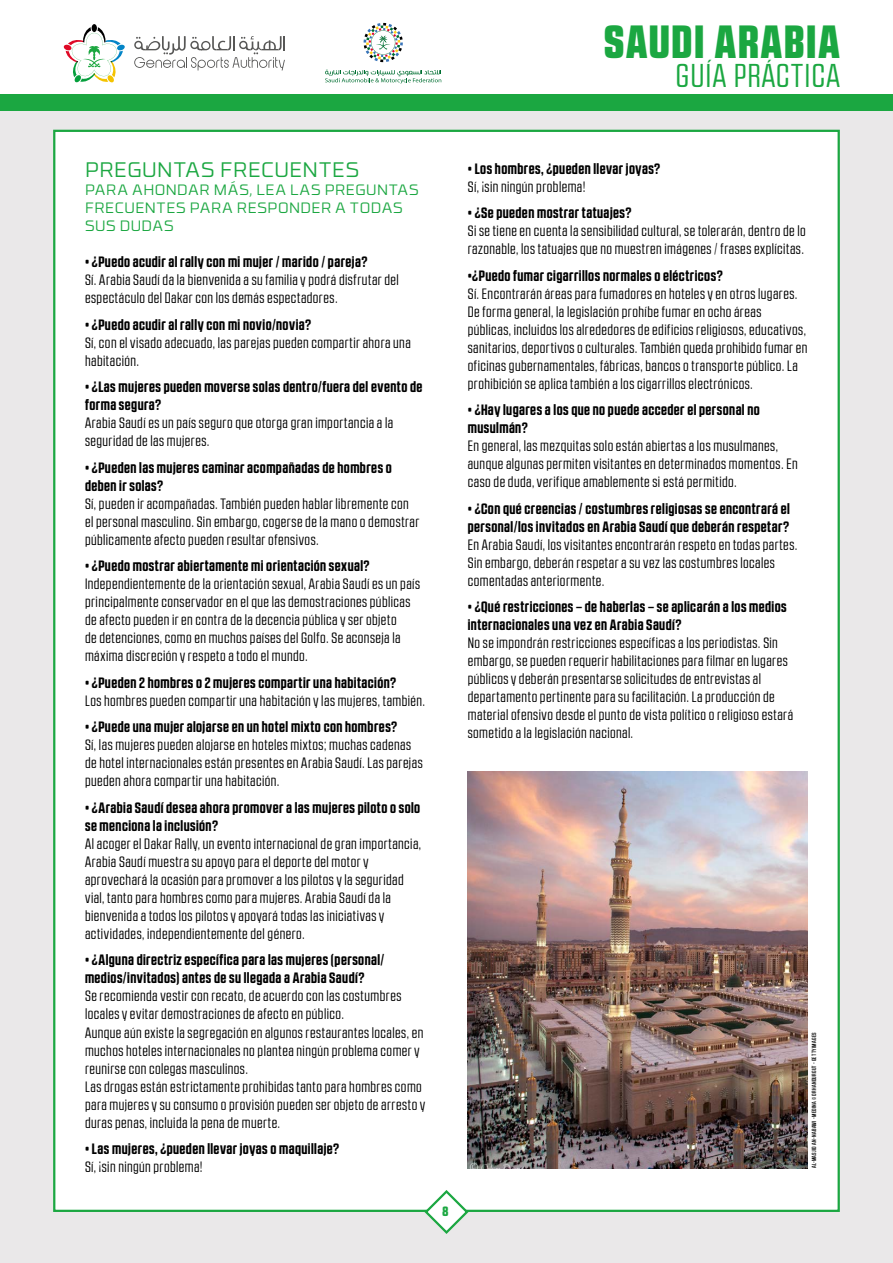
<style>
.page{position:relative;width:893px;height:1263px;background:#eae8e9}
.page>*{position:absolute;margin:0;border:0;box-sizing:border-box;transform-origin:0 0}
.t1{font:900 46.5px "RB No 2.1 a";letter-spacing:.05em;color:#1ba741}
.t2{font:33px "RB No 2.1 a";letter-spacing:.05em;color:#1ba741}
.t3{font:300 21px "RB No 3.1";letter-spacing:.025em;color:#1ba741}
.t4{font:15px/18px "RB No 2.1 a";letter-spacing:.03em;color:#000}
.t5{font:700 15px/18px "RB No 2.1 a";letter-spacing:.03em;color:#000}
.t6{font:300 15px/18px "RB No 3.1";letter-spacing:.035em;color:#1ba741}
.t7{font:900 13.5px "RB No 2.1 a";color:#1ba741}
.t8{font:500 6px "RB No 2.1 a";letter-spacing:.05em;color:#000}
</style>
<div class="page">
<div style="left:53px;top:130px;width:787px;height:1082px;background:#fff;border:2px solid #1ba741"></div>
<div style="left:0;top:94px;width:893px;height:17px;background:#1ba741"></div>
<div style="left:0;top:0;width:893px;height:94px;background:#fff"></div>
<svg style="left:134px;top:36px;width:151px;height:34px"></svg>
<div style="left:92px;top:24px;width:5px;height:8px;background:#000;border-radius:50%"></div>
<svg style="left:64px;top:27px;width:61px;height:55px"></svg>
<svg style="left:325px;top:70px;width:117px;height:14px"></svg>
<svg style="left:364px;top:23px;width:39px;height:39px"></svg>
<img style="left:468px;top:771px;width:340px;height:397px">
<svg style="left:423px;top:1190px;width:47px;height:44px"></svg>
<h1 class="t1" style="left:604px;top:14px;width:237px">SAUDI ARABIA</h1>
<h2 class="t2" style="left:676px;top:57px;width:166px">GUÍA PRÁCTICA</h2>
<h3 class="t3" style="left:85px;top:155px;width:276px">PREGUNTAS FRECUENTES</h3>
<p class="t6" style="left:85px;top:180px;width:335px">PARA AHONDAR MÁS, LEA LAS PREGUNTAS<br>FRECUENTES PARA RESPONDER A TODAS<br>SUS DUDAS</p>
<p class="t5" style="left:85px;top:253px;width:284px">• ¿Puedo acudir al rally con mi mujer / marido / pareja?</p>
<p class="t4" style="left:85px;top:271px;width:315px">Sí. Arabia Saudí da la bienvenida a su familia y podrá disfrutar del espectáculo del Dakar con los demás espectadores.</p>
<p class="t5" style="left:85px;top:316px;width:228px">• ¿Puedo acudir al rally con mi novio/novia?</p>
<p class="t4" style="left:85px;top:333px;width:327px">Sí, con el visado adecuado, las parejas pueden compartir ahora una habitación.</p>
<p class="t5" style="left:85px;top:378px;width:339px">• ¿Las mujeres pueden moverse solas dentro/fuera del evento de forma segura?</p>
<p class="t4" style="left:85px;top:414px;width:310px">Arabia Saudí es un país seguro que otorga gran importancia a la seguridad de las mujeres.</p>
<p class="t5" style="left:85px;top:459px;width:308px">• ¿Pueden las mujeres caminar acompañadas de hombres o deben ir solas?</p>
<p class="t4" style="left:85px;top:495px;width:336px">Sí, pueden ir acompañadas. También pueden hablar libremente con el personal masculino. Sin embargo, cogerse de la mano o demostrar públicamente afecto pueden resultar ofensivos.</p>
<p class="t5" style="left:85px;top:557px;width:286px">• ¿Puedo mostrar abiertamente mi orientación sexual?</p>
<p class="t4" style="left:85px;top:575px;width:336px">Independientemente de la orientación sexual, Arabia Saudí es un país principalmente conservador en el que las demostraciones públicas de afecto pueden ir en contra de la decencia pública y ser objeto<br>de detenciones, como en muchos países del Golfo. Se aconseja la máxima discreción y respeto a todo el mundo.</p>
<p class="t5" style="left:85px;top:674px;width:313px">• ¿Pueden 2 hombres o 2 mujeres compartir una habitación?</p>
<p class="t4" style="left:85px;top:692px;width:342px">Los hombres pueden compartir una habitación y las mujeres, también.</p>
<p class="t5" style="left:85px;top:718px;width:314px">• ¿Puede una mujer alojarse en un hotel mixto con hombres?</p>
<p class="t4" style="left:85px;top:736px;width:339px">Sí, las mujeres pueden alojarse en hoteles mixtos; muchas cadenas de hotel internacionales están presentes en Arabia Saudí. Las parejas pueden ahora compartir una habitación.</p>
<p class="t5" style="left:85px;top:799px;width:337px">• ¿Arabia Saudí desea ahora promover a las mujeres piloto o solo se menciona la inclusión?</p>
<p class="t4" style="left:85px;top:835px;width:338px">Al acoger el Dakar Rally, un evento internacional de gran importancia, Arabia Saudí muestra su apoyo para el deporte del motor y aprovechará la ocasión para promover a los pilotos y la seguridad vial, tanto para hombres como para mujeres. Arabia Saudí da la bienvenida a todos los pilotos y apoyará todas las iniciativas y actividades, independientemente del género.</p>
<p class="t5" style="left:85px;top:951px;width:301px">• ¿Alguna directriz específica para las mujeres (personal/ medios/invitados) antes de su llegada a Arabia Saudí?</p>
<p class="t4" style="left:85px;top:987px;width:342px">Se recomienda vestir con recato, de acuerdo con las costumbres locales y evitar demostraciones de afecto en público.<br>Aunque aún existe la segregación en algunos restaurantes locales, en muchos hoteles internacionales no plantea ningún problema comer y reunirse con colegas masculinos.<br>Las drogas están estrictamente prohibidas tanto para hombres como para mujeres y su consumo o provisión pueden ser objeto de arresto y duras penas, incluida la pena de muerte.</p>
<p class="t5" style="left:85px;top:1140px;width:256px">• Las mujeres, ¿pueden llevar joyas o maquillaje?</p>
<p class="t4" style="left:85px;top:1158px;width:119px">Sí, ¡sin ningún problema!</p>
<p class="t7" style="left:443px;top:1203px;width:7px">8</p>
<p class="t5" style="left:468px;top:159px;width:194px">• Los hombres, ¿pueden llevar joyas?</p>
<p class="t4" style="left:468px;top:177px;width:119px">Sí, ¡sin ningún problema!</p>
<p class="t5" style="left:468px;top:204px;width:165px">• ¿Se pueden mostrar tatuajes?</p>
<p class="t4" style="left:468px;top:222px;width:340px">Si se tiene en cuenta la sensibilidad cultural, se tolerarán, dentro de lo razonable, los tatuajes que no muestren imágenes / frases explícitas.</p>
<p class="t5" style="left:468px;top:266px;width:256px">•¿Puedo fumar cigarrillos normales o eléctricos?</p>
<p class="t4" style="left:468px;top:284px;width:341px">Sí. Encontrarán áreas para fumadores en hoteles y en otros lugares.<br>De forma general, la legislación prohíbe fumar en ocho áreas públicas, incluidos los alrededores de edificios religiosos, educativos, sanitarios, deportivos o culturales. También queda prohibido fumar en oficinas gubernamentales, fábricas, bancos o transporte público. La prohibición se aplica también a los cigarrillos electrónicos.</p>
<p class="t5" style="left:468px;top:401px;width:293px">• ¿Hay lugares a los que no puede acceder el personal no musulmán?</p>
<p class="t4" style="left:468px;top:437px;width:331px">En general, las mezquitas solo están abiertas a los musulmanes, aunque algunas permiten visitantes en determinados momentos. En caso de duda, verifique amablemente si está permitido.</p>
<p class="t5" style="left:468px;top:499px;width:324px">• ¿Con qué creencias / costumbres religiosas se encontrará el personal/los invitados en Arabia Saudí que deberán respetar?</p>
<p class="t4" style="left:468px;top:535px;width:331px">En Arabia Saudí, los visitantes encontrarán respeto en todas partes.<br>Sin embargo, deberán respetar a su vez las costumbres locales comentadas anteriormente.</p>
<p class="t5" style="left:468px;top:598px;width:320px">• ¿Qué restricciones – de haberlas – se aplicarán a los medios internacionales una vez en Arabia Saudí?</p>
<p class="t4" style="left:468px;top:634px;width:327px">No se impondrán restricciones específicas a los periodistas. Sin embargo, se pueden requerir habilitaciones para filmar en lugares públicos y deberán presentarse solicitudes de entrevistas al departamento pertinente para su facilitación. La producción de material ofensivo desde el punto de vista político o religioso estará sometido a la legislación nacional.</p>
<p class="t8" style="left:810px;top:1168px;width:137px;rotate:-90deg">AL-MASJID AN-NABAWI - MEDINA © ORHANDURGUT - GETTYIMAGES</p>
</div>
